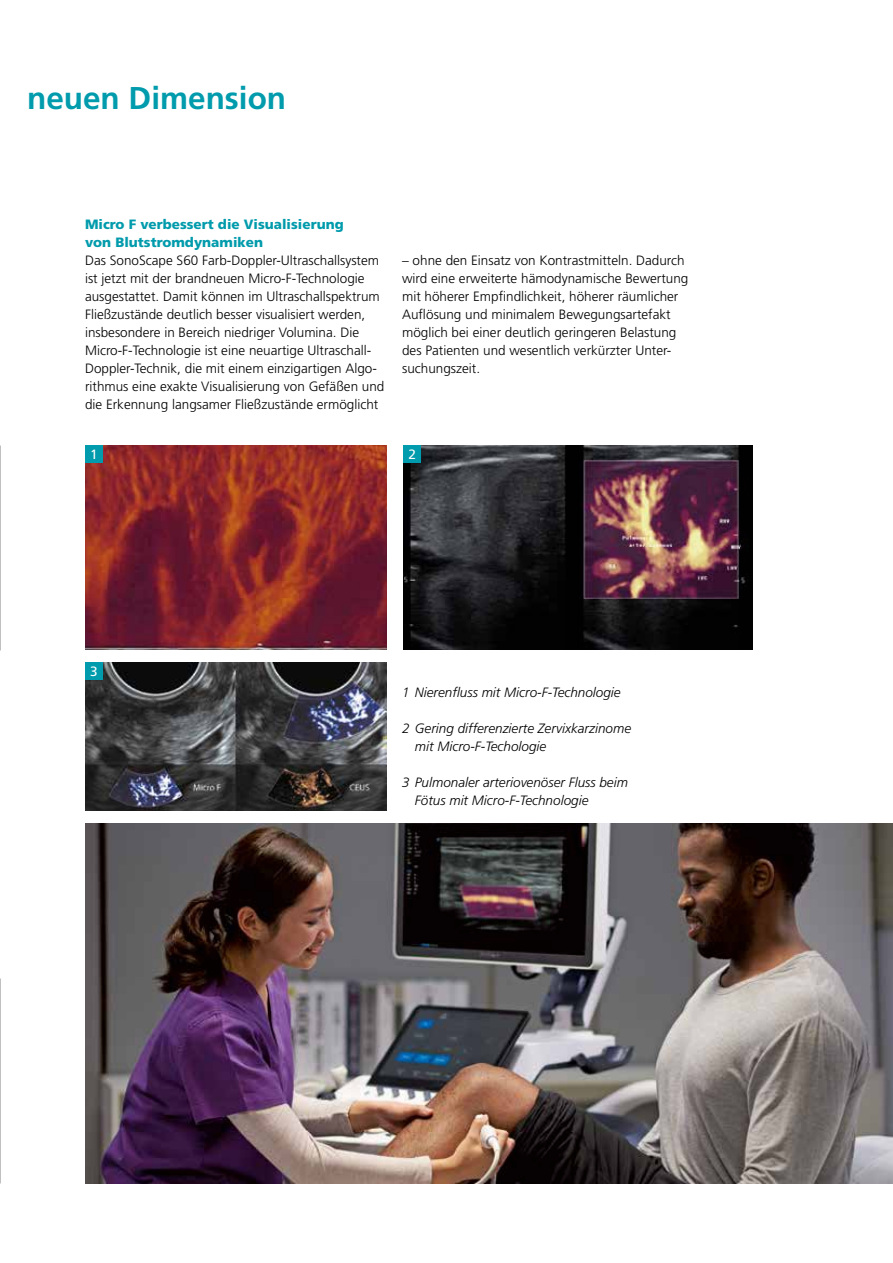
<style>
.page{position:relative;width:893px;height:1263px;background:#fff}
.page>*{position:absolute;margin:0;border:0;box-sizing:border-box;transform-origin:0 0}
.t1{font:700 31.5px "Frutiger LT Std";color:#009bac}
.t2{font:300 13.5px/18px "Frutiger LT Std";color:#000}
.t3{font:italic 300 13.5px/18px "Frutiger LT Std";color:#000}
.t4{font:900 13.5px/18px "Frutiger LT Std";color:#009bac}
.t5{font:13.5px "Frutiger LT Std";color:#fff}
</style>
<div class="page">
<img style="left:85px;top:823px;width:808px;height:360px">
<img style="left:85px;top:445px;width:302px;height:204px">
<img style="left:404px;top:445px;width:348px;height:204px">
<img style="left:85px;top:662px;width:302px;height:148px">
<div style="left:85px;top:445px;width:17px;height:17px;background:#009bac"></div>
<div style="left:85px;top:662px;width:17px;height:17px;background:#009bac"></div>
<div style="left:404px;top:445px;width:17px;height:17px;background:#009bac"></div>
<h1 class="t1" style="left:27px;top:79px;width:261px">neuen Dimension</h1>
<p class="t4" style="left:85px;top:215px;width:260px">Micro F verbessert die Visualisierung von Blutstromdynamiken</p>
<p class="t2" style="left:85px;top:252px;width:301px">Das SonoScape S60 Farb-Doppler-Ultraschallsystem ist jetzt mit der brandneuen Micro-F-Technologie ausgestattet. Damit können im Ultraschallspektrum Fließzustände deutlich besser visualisiert werden, insbesondere in Bereich niedriger Volumina. Die Micro-F-Technologie ist eine neuartige Ultraschall-Doppler-Technik, die mit einem einzigartigen Algo&shy;rithmus eine exakte Visualisierung von Gefäßen und die Erkennung langsamer Fließzustände ermöglicht</p>
<p class="t5" style="left:90px;top:446px;width:9px">1</p>
<p class="t2" style="left:402px;top:252px;width:288px">– ohne den Einsatz von Kontrastmitteln. Dadurch wird eine erweiterte hämodynamische Bewertung mit höherer Empfindlichkeit, höherer räumlicher Auflösung und minimalem Bewegungsartefakt möglich bei einer deutlich geringeren Belastung des Patienten und wesentlich verkürzter Unter&shy;suchungszeit.</p>
<p class="t5" style="left:409px;top:446px;width:9px">2</p>
<p class="t5" style="left:90px;top:663px;width:9px">3</p>
<p class="t3" style="left:402px;top:683px;width:220px">1 Nierenfluss mit Micro-F-Technologie</p>
<p class="t3" style="left:415px;top:719px;width:218px;text-indent:-13px">2 Gering differenzierte Zervixkarzinome mit Micro-F-Techologie</p>
<p class="t3" style="left:415px;top:773px;width:215px;text-indent:-13px">3 Pulmonaler arteriovenöser Fluss beim<br>Fötus mit Micro-F-Technologie</p>
</div>
